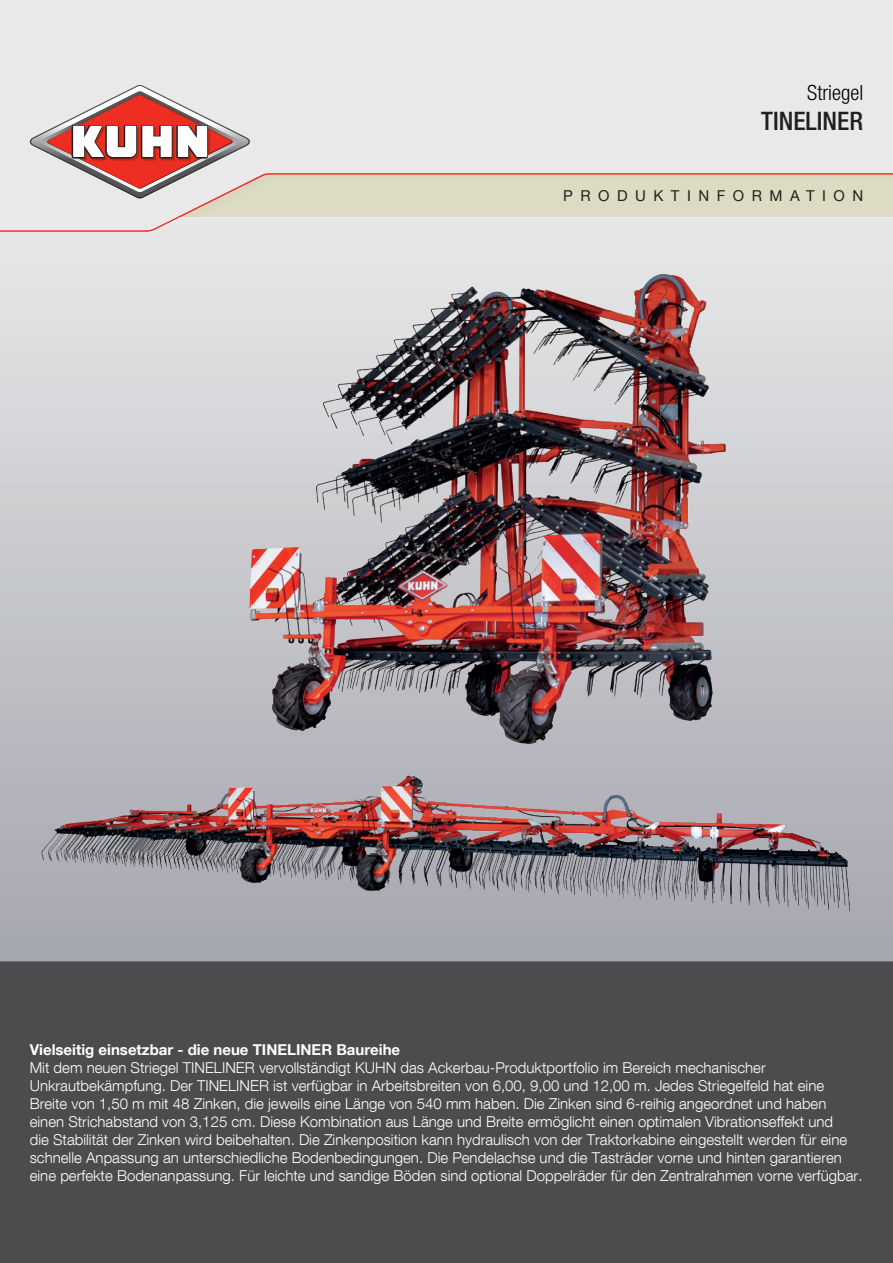
<style>
.page{position:relative;width:893px;height:1263px;background:#fff}
.page>*{position:absolute;margin:0;border:0;box-sizing:border-box;transform-origin:0 0}
.t1{font:500 condensed 25.5px "Helvetica Neue LT Com";color:#231f20}
.t2{font:300 condensed 21px "Helvetica Neue LT Com";color:#000}
.t3{font:300 15px/18px "Helvetica Neue LT Com";color:#fff}
.t4{font:700 15px "Helvetica Neue LT Com";color:#fff}
.t5{font:15px "Helvetica Neue LT Com";letter-spacing:.5em;color:#231f20}
</style>
<div class="page">
<div style="left:0;top:0;width:893px;height:171px;background:#e9e9e9"></div>
<svg style="left:30px;top:85px;width:220px;height:86px"></svg>
<svg style="left:0;top:172px;width:893px;height:45px"></svg>
<div style="left:0;top:961px;width:893px;height:302px;background:#4b4c4d"></div>
<svg style="left:0;top:217px;width:893px;height:430px"></svg>
<img style="left:0;top:647px;width:893px;height:314px">
<img style="left:116px;top:230px;width:777px;height:556px">
<h2 class="t2" style="left:807px;top:81px;width:57px">Striegel</h2>
<h1 class="t1" style="left:761px;top:106px;width:103px">TINELINER</h1>
<p class="t5" style="left:563px;top:187px;width:302px">PRODUKTINFORMATION</p>
<p class="t4" style="left:30px;top:1040px;width:372px">Vielseitig einsetzbar - die neue TINELINER Baureihe</p>
<p class="t3" style="left:30px;top:1058px;width:834px">Mit dem neuen Striegel TINELINER vervollständigt KUHN das Ackerbau-Produktportfolio im Bereich mechanischer Unkrautbekämpfung. Der TINELINER ist verfügbar in Arbeitsbreiten von 6,00, 9,00 und 12,00 m. Jedes Striegelfeld hat eine Breite von 1,50 m mit 48 Zinken, die jeweils eine Länge von 540 mm haben. Die Zinken sind 6-reihig angeordnet und haben einen Strichabstand von 3,125 cm. Diese Kombination aus Länge und Breite ermöglicht einen optimalen Vibrationseffekt und<br>die Stabilität der Zinken wird beibehalten. Die Zinkenposition kann hydraulisch von der Traktorkabine eingestellt werden für eine schnelle Anpassung an unterschiedliche Bodenbedingungen. Die Pendelachse und die Tasträder vorne und hinten garantieren eine perfekte Bodenanpassung. Für leichte und sandige Böden sind optional Doppelräder für den Zentralrahmen vorne verfügbar.</p>
</div>
